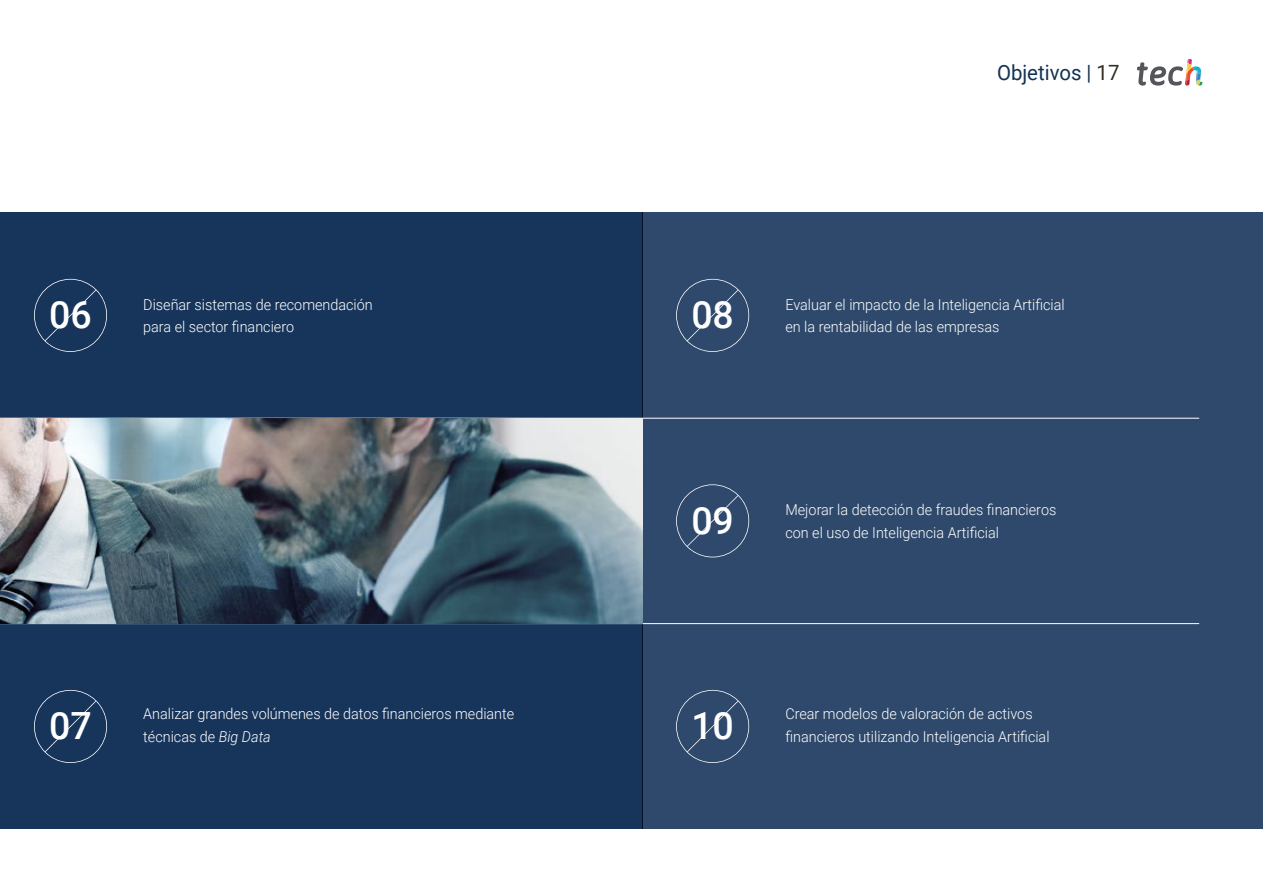
<style>
.page{position:relative;width:1263px;height:893px;background:#fff}
.page>*{position:absolute;margin:0;border:0;box-sizing:border-box;transform-origin:0 0}
.t1{font:500 37.5px "Roboto";color:#fff}
.t2{font:21px "Roboto";color:#123352}
.t3{font:300 15px/22.5px "Roboto";color:#fff;scale:.96 1}
.s1{color:#312e20}
.s2{font-style:italic}
</style>
<div class="page">
<div style="left:0;top:213px;width:642px;height:616px;background:#17355b"></div>
<div style="left:642px;top:213px;width:621px;height:616px;background:#2e496b"></div>
<svg style="left:676px;top:279px;width:73px;height:73px"></svg>
<svg style="left:676px;top:484px;width:73px;height:73px"></svg>
<svg style="left:34px;top:279px;width:73px;height:73px"></svg>
<svg style="left:676px;top:690px;width:73px;height:73px"></svg>
<hr style="left:0;top:418px;width:1199px;height:1px;background:#fff">
<hr style="left:0;top:623px;width:1199px;height:1px;background:#fff">
<img style="left:0;top:418px;width:642px;height:206px">
<svg style="left:34px;top:690px;width:73px;height:73px"></svg>
<svg style="left:1137px;top:59px;width:65px;height:27px"></svg>
<h2 class="t2" style="left:997px;top:57px;width:124px">Objetivos | <span class="s1">17</span></h2>
<h1 class="t1" style="left:49px;top:288px;width:44px">06</h1>
<p class="t3" style="left:143px;top:293px;width:241px">Diseñar sistemas de recomendación para el sector financiero</p>
<h1 class="t1" style="left:691px;top:288px;width:44px">08</h1>
<p class="t3" style="left:785px;top:293px;width:292px">Evaluar el impacto de la Inteligencia Artificial en la rentabilidad de las empresas</p>
<h1 class="t1" style="left:691px;top:494px;width:44px">09</h1>
<p class="t3" style="left:785px;top:498px;width:284px">Mejorar la detección de fraudes financieros con el uso de Inteligencia Artificial</p>
<p class="t3" style="left:143px;top:702px;width:388px">Analizar grandes volúmenes de datos financieros mediante técnicas de <span class="s2">Big Data</span></p>
<h1 class="t1" style="left:49px;top:699px;width:44px">07</h1>
<h1 class="t1" style="left:691px;top:699px;width:44px">10</h1>
<p class="t3" style="left:785px;top:702px;width:277px">Crear modelos de valoración de activos financieros utilizando Inteligencia Artificial</p>
</div>
